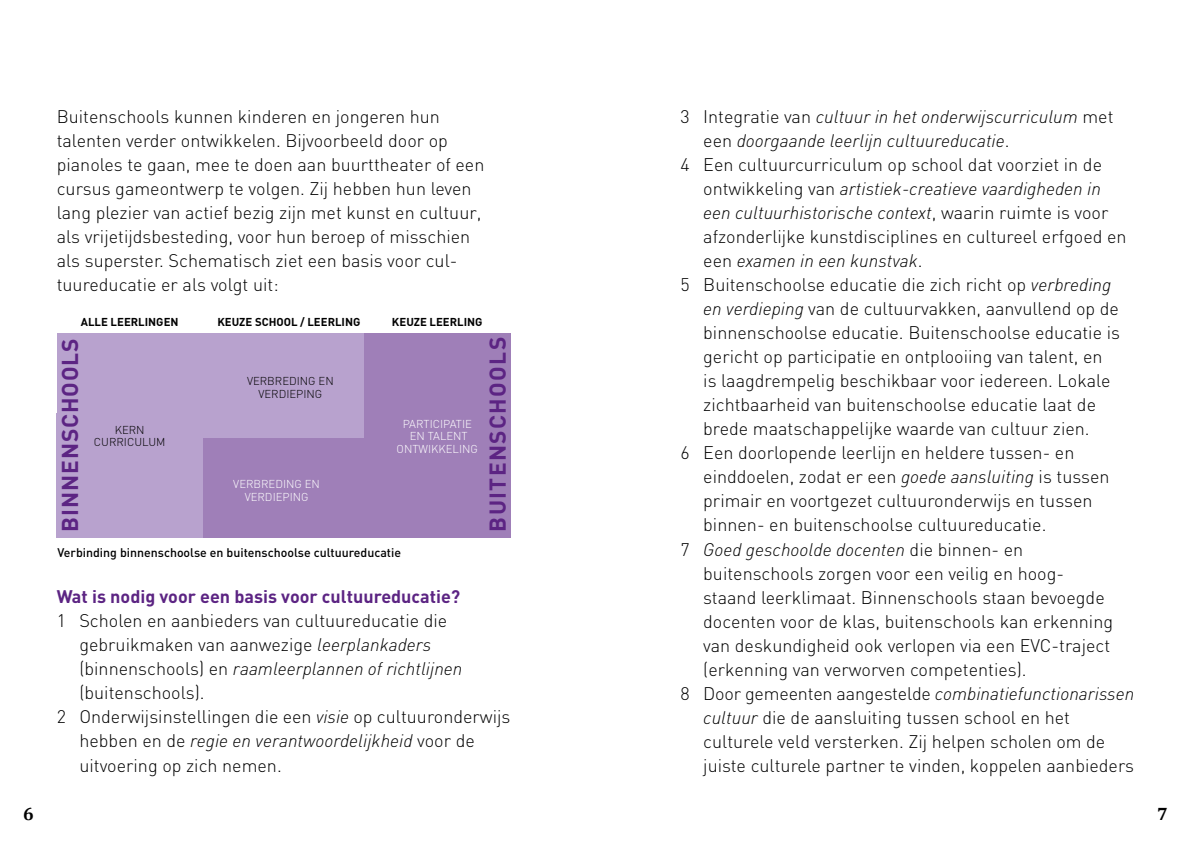
<style>
.page{position:relative;width:1191px;height:851px;background:#fff}
.page>*{position:absolute;margin:0;border:0;box-sizing:border-box;transform-origin:0 0}
.t1{font:700 22.6px "DIN";letter-spacing:.05em;color:#5c2483}
.t2{font:300 18px/24px "DIN";color:#000}
.t3{font:italic 300 18px "DIN";color:#000}
.t4{font:700 18px "DIN";color:#5c2483}
.t5{font:700 18px "Cambria";color:#000}
.t6{font:500 12.4px "DIN";color:#000}
.t7{font:300 11.4px/12.4px "DIN";color:#fff;text-align:center}
.t8{font:700 11.4px "DIN";color:#000}
.t9{font:300 11.4px/12.4px "DIN";color:#000;text-align:center}
.s1{font-style:italic}
.s2{font-style:normal}
</style>
<div class="page">
<div style="left:200px;top:435px;width:310px;height:102px;background:#9f7fb8"></div>
<div style="left:357px;top:333px;width:153px;height:127px;background:#9f7fb8"></div>
<div style="left:57px;top:333px;width:306px;height:105px;background:#b8a2ce"></div>
<div style="left:57px;top:413px;width:146px;height:124px;background:#b8a2ce"></div>
<p class="t2" style="left:57px;top:104px;width:429px">Buitenschools kunnen kinderen en jongeren hun talenten verder ontwikkelen. Bijvoorbeeld door op pianoles te gaan, mee te doen aan buurttheater of een cursus gameontwerp te volgen. Zij hebben hun leven lang plezier van actief bezig zijn met kunst en cultuur, als vrijetijdsbesteding, voor hun beroep of misschien als superster. Schematisch ziet een basis voor cul&shy;tuureducatie er als volgt uit:</p>
<p class="t8" style="left:81px;top:314px;width:99px">ALLE LEERLINGEN</p>
<p class="t8" style="left:217px;top:314px;width:145px">KEUZE SCHOOL / LEERLING</p>
<p class="t8" style="left:392px;top:314px;width:92px">KEUZE LEERLING</p>
<p class="t1" style="left:55px;top:531px;width:195px;rotate:-90deg">BINNENSCHOOLS</p>
<p class="t1" style="left:483px;top:531px;width:196px;rotate:-90deg">BUITENSCHOOLS</p>
<p class="t9" style="left:247px;top:375px;width:88px">VERBREDING EN<br>VERDIEPING</p>
<p class="t9" style="left:94px;top:423px;width:73px">KERN<br>CURRICULUM</p>
<p class="t7" style="left:397px;top:417px;width:83px">PARTICIPATIE<br>EN TALENT<br>ONTWIKKELING</p>
<p class="t7" style="left:233px;top:478px;width:88px">VERBREDING EN<br>VERDIEPING</p>
<p class="t6" style="left:57px;top:545px;width:345px">Verbinding binnenschoolse en buitenschoolse cultuureducatie</p>
<p class="t4" style="left:57px;top:585px;width:405px">Wat is nodig voor een basis voor cultuureducatie?</p>
<p class="t2" style="left:57px;top:608px;width:392px">1 Scholen en aanbieders van cultuureducatie die</p>
<p class="t2" style="left:79px;top:632px;width:353px">gebruikmaken van aanwezige <span class="s1">leerplankaders</span></p>
<p class="t3" style="left:79px;top:657px;width:384px"><span class="s2">(binnenschools) en</span> raamleerplannen of richtlijnen</p>
<p class="t2" style="left:79px;top:680px;width:127px">(buitenschools).</p>
<p class="t2" style="left:57px;top:704px;width:455px">2 Onderwijsinstellingen die een <span class="s1">visie</span> op cultuuronderwijs</p>
<p class="t3" style="left:79px;top:729px;width:397px"><span class="s2">hebben en de</span> regie en verantwoordelijkheid <span class="s2">voor de</span></p>
<p class="t2" style="left:79px;top:752px;width:204px">uitvoering op zich nemen.</p>
<p class="t3" style="left:680px;top:106px;width:434px"><span class="s2">3 Integratie van</span> cultuur in het onderwijscurriculum <span class="s2">met</span></p>
<p class="t3" style="left:703px;top:130px;width:308px"><span class="s2">een</span> doorgaande leerlijn cultuureducatie<span class="s2">.</span></p>
<p class="t2" style="left:680px;top:153px;width:423px">4 Een cultuurcurriculum op school dat voorziet in de</p>
<p class="t3" style="left:703px;top:178px;width:399px"><span class="s2">ontwikkeling van</span> artistiek-creatieve vaardigheden in</p>
<p class="t3" style="left:703px;top:202px;width:407px">een cultuurhistorische context<span class="s2">, waarin ruimte is voor</span></p>
<p class="t2" style="left:703px;top:225px;width:425px">afzonderlijke kunstdisciplines en cultureel erfgoed en</p>
<p class="t3" style="left:703px;top:250px;width:221px"><span class="s2">een</span> examen in een kunstvak<span class="s2">.</span></p>
<p class="t2" style="left:680px;top:273px;width:432px">5 Buitenschoolse educatie die zich richt op <span class="s1">verbreding</span></p>
<p class="t2" style="left:703px;top:297px;width:417px"><span class="s1">en verdieping</span> van de cultuurvakken, aanvullend op de</p>
<p class="t2" style="left:703px;top:321px;width:418px">binnenschoolse educatie. Buitenschoolse educatie is</p>
<p class="t2" style="left:703px;top:345px;width:401px">gericht op participatie en ontplooiing van talent, en</p>
<p class="t2" style="left:703px;top:368px;width:409px">is laagdrempelig beschikbaar voor iedereen. Lokale</p>
<p class="t2" style="left:703px;top:392px;width:394px">zichtbaarheid van buitenschoolse educatie laat de</p>
<p class="t2" style="left:703px;top:416px;width:388px">brede maatschappelijke waarde van cultuur zien.</p>
<p class="t2" style="left:680px;top:440px;width:395px">6 Een doorlopende leerlijn en heldere tussen- en</p>
<p class="t2" style="left:703px;top:464px;width:408px">einddoelen, zodat er een <span class="s1">goede aansluiting</span> is tussen</p>
<p class="t2" style="left:703px;top:488px;width:391px">primair en voortgezet cultuuronderwijs en tussen</p>
<p class="t2" style="left:703px;top:512px;width:345px">binnen- en buitenschoolse cultuureducatie.</p>
<p class="t3" style="left:680px;top:538px;width:344px"><span class="s2">7</span> Goed geschoolde docenten <span class="s2">die binnen- en</span></p>
<p class="t2" style="left:703px;top:560px;width:362px">buitenschools zorgen voor een veilig en hoog-</p>
<p class="t2" style="left:703px;top:584px;width:403px">staand leerklimaat. Binnenschools staan bevoegde</p>
<p class="t2" style="left:703px;top:608px;width:411px">docenten voor de klas, buitenschools kan erkenning</p>
<p class="t2" style="left:703px;top:632px;width:408px">van deskundigheid ook verlopen via een EVC-traject</p>
<p class="t2" style="left:703px;top:656px;width:325px">(erkenning van verworven competenties).</p>
<p class="t2" style="left:680px;top:680px;width:455px">8 Door gemeenten aangestelde <span class="s1">combinatiefunctionarissen</span></p>
<p class="t2" style="left:703px;top:704px;width:368px"><span class="s1">cultuur</span> die de aansluiting tussen school en het</p>
<p class="t2" style="left:703px;top:728px;width:403px">culturele veld versterken. Zij helpen scholen om de</p>
<p class="t2" style="left:703px;top:752px;width:432px">juiste culturele partner te vinden, koppelen aanbieders</p>
<p class="t5" style="left:23px;top:802px;width:12px">6</p>
<p class="t5" style="left:1157px;top:802px;width:12px">7</p>
</div>
